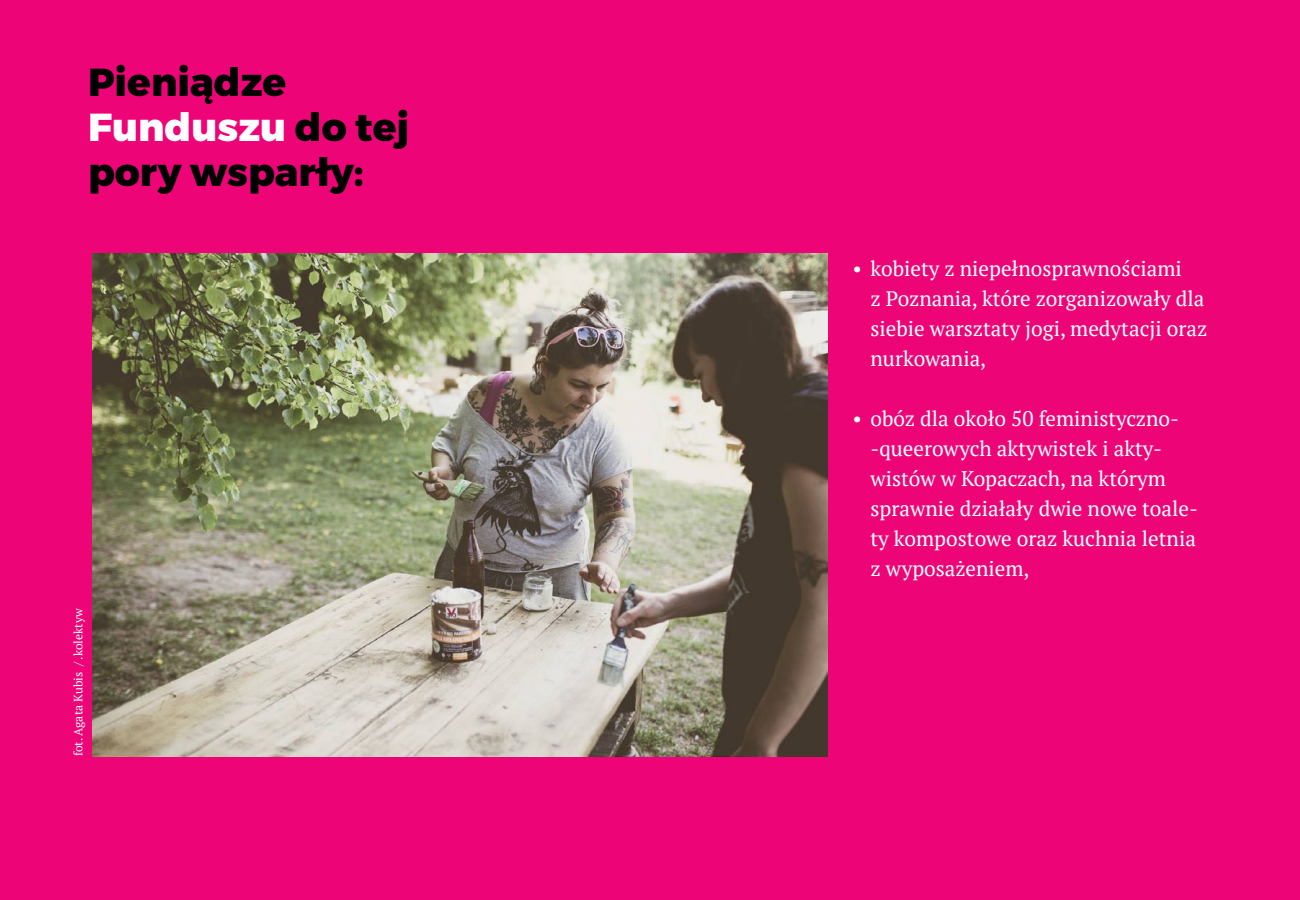
<style>
.page{position:relative;width:1300px;height:900px;background:#ed0578}
.page>*{position:absolute;margin:0;border:0;box-sizing:border-box;transform-origin:0 0}
.t1{font:800 39px/45px "Montserrat";color:#000}
.t2{font:21px/30px "PT Serif";color:#fff}
.t3{font:12px "PT Serif";color:#fff}
.s1{color:#fff}
</style>
<div class="page">
<img style="left:92px;top:254px;width:736px;height:502px">
<h1 class="t1" style="left:88px;top:61px;width:323px">Pieniądze<br><span class="s1">Funduszu</span> do tej pory wsparły:</h1>
<p class="t3" style="left:71px;top:756px;width:150px;rotate:-90deg">fot. Agata Kubis / .kolektyw</p>
<p class="t2" style="left:870px;top:253px;width:338px;text-indent:-18px">• kobiety z niepełnosprawnościami<br>z Poznania, które zorganizowały dla siebie warsztaty jogi, medytacji oraz nurkowania,</p>
<p class="t2" style="left:870px;top:403px;width:329px;text-indent:-18px">• obóz dla około 50 feministyczno--queerowych aktywistek i akty&shy;wistów w Kopaczach, na którym sprawnie działały dwie nowe toale&shy;ty kompostowe oraz kuchnia letnia z wyposażeniem,</p>
</div>
